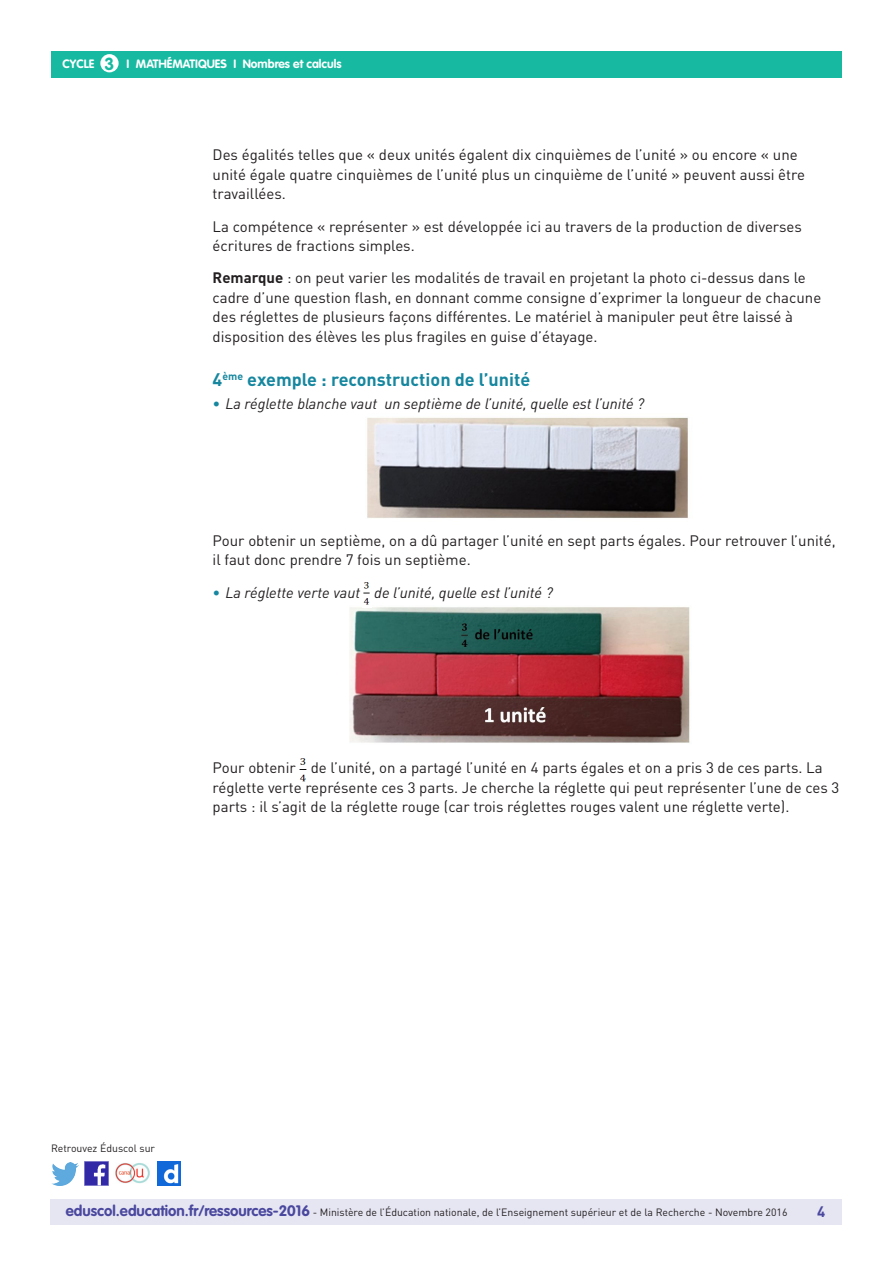
<style>
.page{position:relative;width:893px;height:1263px;background:#fff}
.page>*{position:absolute;margin:0;border:0;box-sizing:border-box;transform-origin:0 0}
._04_Titre_de_niveau{font:700 18px "DIN Pro";color:#16879f}
.t1{font:700 17.25px "VAG Rounded Std";color:#17baa1}
._06_Texte_courant{font:15px/19.5px "DIN Pro";color:#231f20}
._08_Liste_à_puces_ni{font:italic 15px "DIN Pro";color:#231f20}
.t2{font:700 15px "DIN Pro";color:#4a489e}
.t3{font:700 12px "VAG Rounded Std";color:#fff}
.t4{font:10.5px "DIN Pro";color:#231f20}
.s1{font-weight:700}
.s2{font-style:normal;color:#16879f}
.s3{font-family:"VAG Rounded Std";font-weight:700;font-size:15px;color:#4a489e}
</style>
<div class="page">
<div style="left:50px;top:1199px;width:791px;height:26px;background:#e6e5f2"></div>
<div style="left:51px;top:51px;width:791px;height:27px;background:#17baa1"></div>
<div style="left:100px;top:54px;width:19px;height:18px;background:#fff;border-radius:50%"></div>
<img style="left:85px;top:1162px;width:23px;height:23px">
<img style="left:51px;top:1163px;width:28px;height:22px">
<img style="left:158px;top:1162px;width:22px;height:23px">
<img style="left:115px;top:1163px;width:35px;height:21px">
<img style="left:367px;top:417px;width:321px;height:102px">
<img style="left:349px;top:607px;width:341px;height:136px">
<img style="left:362px;top:582px;width:10px;height:26px">
<img style="left:299px;top:758px;width:8px;height:24px">
<p class="t3" style="left:63px;top:57px;width:33px">CYCLE</p>
<p class="t3" style="left:127px;top:57px;width:217px">I MATHÉMATIQUES I Nombres et calculs</p>
<p class="t1" style="left:105px;top:53px;width:11px">3</p>
<p class="_06_Texte_courant" style="left:213px;top:145px;width:594px">Des égalités telles que « deux unités égalent dix cinquièmes de l’unité » ou encore « une unité égale quatre cinquièmes de l’unité plus un cinquième de l’unité » peuvent aussi être travaillées.</p>
<p class="_06_Texte_courant" style="left:213px;top:216px;width:591px">La compétence « représenter » est développée ici au travers de la production de diverses écritures de fractions simples.</p>
<p class="_06_Texte_courant" style="left:213px;top:268px;width:610px"><span class="s1">Remarque</span> : on peut varier les modalités de travail en projetant la photo ci-dessus dans le cadre d’une question flash, en donnant comme consigne d’exprimer la longueur de chacune des réglettes de plusieurs façons différentes. Le matériel à manipuler peut être laissé à disposition des élèves les plus fragiles en guise d’étayage.</p>
<p class="_04_Titre_de_niveau" style="left:213px;top:367px;width:319px">4<sup>ème</sup> exemple : reconstruction de l’unité</p>
<p class="_08_Liste_à_puces_ni" style="left:213px;top:395px;width:433px"><span class="s2">•</span> La réglette blanche vaut un septième de l’unité, quelle est l’unité ?</p>
<p class="_06_Texte_courant" style="left:213px;top:530px;width:625px">Pour obtenir un septième, on a dû partager l’unité en sept parts égales. Pour retrouver l’unité, il faut donc prendre 7 fois un septième.</p>
<p class="_08_Liste_à_puces_ni" style="left:213px;top:583px;width:342px"><span class="s2">•</span> La réglette verte vaut de l’unité, quelle est l’unité ?</p>
<p class="_06_Texte_courant" style="left:213px;top:758px;width:628px">Pour obtenir de l’unité, on a partagé l’unité en 4 parts égales et on a pris 3 de ces parts. La réglette verte représente ces 3 parts. Je cherche la réglette qui peut représenter l’une de ces 3 parts : il s’agit de la réglette rouge (car trois réglettes rouges valent une réglette verte).</p>
<p class="t4" style="left:51px;top:1141px;width:106px">Retrouvez Éduscol sur</p>
<p class="t4" style="left:66px;top:1205px;width:723px"><span class="s3">eduscol.education.fr/ressources-2016</span> - Ministère de l’Éducation nationale, de l’Enseignement supérieur et de la Recherche - Novembre 2016</p>
<p class="t2" style="left:817px;top:1201px;width:10px">4</p>
</div>
